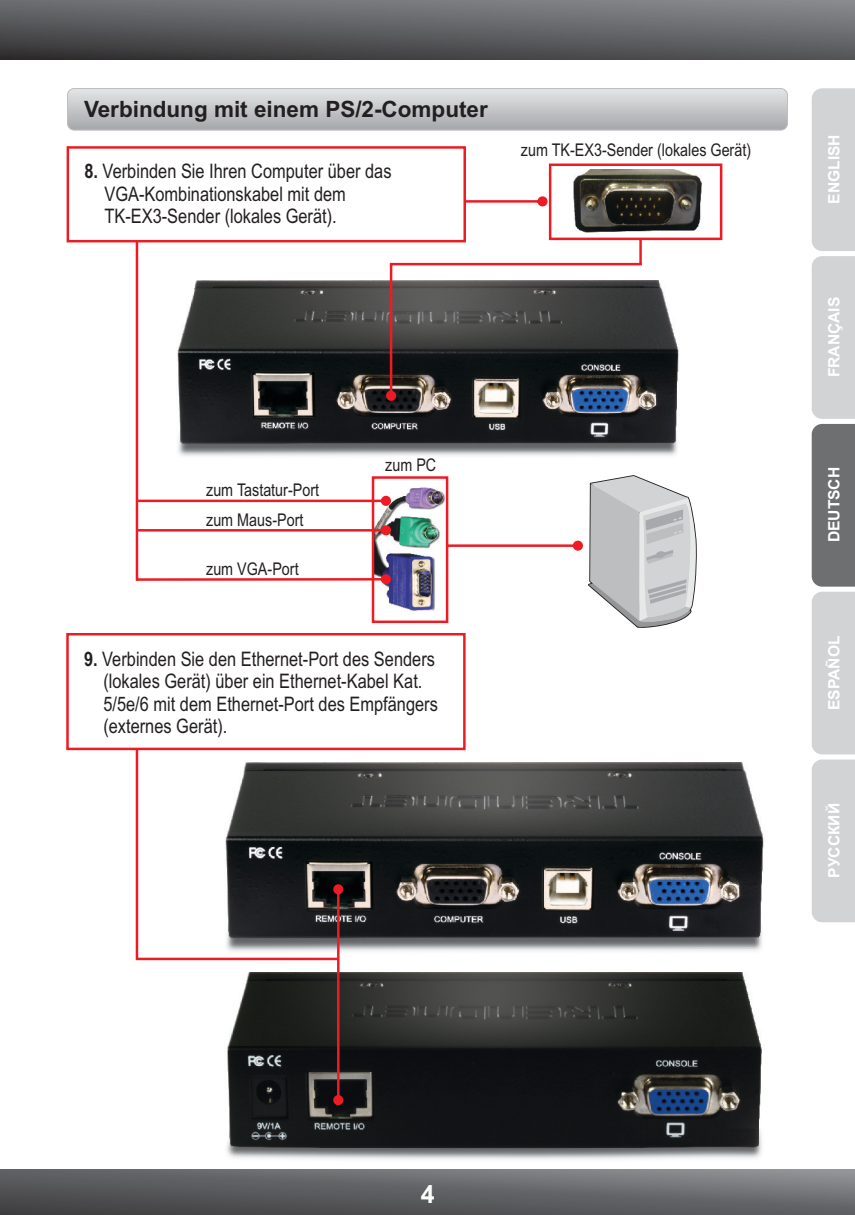
<style>
.page{position:relative;width:855px;height:1215px;background:#fff}
.page>*{position:absolute;margin:0;border:0;box-sizing:border-box;transform-origin:0 0}
.t1{font:700 25px "Arial";color:#fff}
.t2{font:700 22.5px "Arial";color:#231f20}
.t3{font:20px/22.8px "Arial Narrow";color:#231f20}
.t4{font:17.5px "Arial Narrow";color:#231f20}
.t5{font:700 15.5px "Arial";color:#fff}
.s1{font-weight:700}
</style>
<div class="page">
<img style="left:391px;top:280px;width:288px;height:176px">
<svg style="left:391px;top:229px;width:251px;height:172px"></svg>
<div style="left:550px;top:165px;width:171px;height:74px;background:#fff"></div>
<img style="left:573px;top:170px;width:128px;height:62px">
<div style="left:549px;top:164px;width:173px;height:76px;border:2px solid #ed1c24"></div>
<svg style="left:0;top:0;width:855px;height:59px;background:#5f6062"></svg>
<svg style="left:0;top:1170px;width:855px;height:45px;background:#616264"></svg>
<svg style="left:812px;top:88px;width:43px;height:666px;background:#b9bbbd"></svg>
<div style="left:812px;top:760px;width:43px;height:162px;background:#d1d3d4"></div>
<div style="left:68px;top:89px;width:720px;height:41px;background:linear-gradient(to bottom,#e3e4e5,#a5a7aa);border-radius:7px"></div>
<div style="left:67px;top:88px;width:721px;height:42px;border:1px solid #bcbec0;border-radius:7px"></div>
<img style="left:341px;top:763px;width:423px;height:188px">
<img style="left:384px;top:488px;width:59px;height:123px">
<div style="left:372px;top:476px;width:76px;height:147px;border:2px solid #ed1c24"></div>
<svg style="left:443px;top:475px;width:254px;height:153px"></svg>
<svg style="left:136px;top:244px;width:255px;height:340px"></svg>
<svg style="left:66px;top:146px;width:482px;height:98px"></svg>
<img style="left:226px;top:973px;width:536px;height:187px">
<svg style="left:333px;top:884px;width:10px;height:221px;background:#683233"></svg>
<svg style="left:135px;top:751px;width:206px;height:210px"></svg>
<svg style="left:66px;top:633px;width:400px;height:118px"></svg>
<p class="t2" style="left:84px;top:101px;width:405px">Verbindung mit einem PS/2-Computer</p>
<p class="t3" style="left:104px;top:162px;width:289px;text-indent:-20px"><span class="s1">8.</span> Verbinden Sie Ihren Computer über das<br>VGA-Kombinationskabel mit dem<br>TK-EX3-Sender (lokales Gerät).</p>
<p class="t4" style="left:521px;top:143px;width:232px">zum TK-EX3-Sender (lokales Gerät)</p>
<p class="t4" style="left:206px;top:483px;width:115px">zum Tastatur-Port</p>
<p class="t4" style="left:206px;top:513px;width:99px">zum Maus-Port</p>
<p class="t4" style="left:206px;top:562px;width:94px">zum VGA-Port</p>
<p class="t4" style="left:385px;top:458px;width:53px">zum PC</p>
<p class="t3" style="left:103px;top:649px;width:336px;text-indent:-19px"><span class="s1">9.</span> Verbinden Sie den Ethernet-Port des Senders (lokales Gerät) über ein Ethernet-Kabel Kat.<br>5/5e/6 mit dem Ethernet-Port des Empfängers (externes Gerät).</p>
<p class="t5" style="left:828px;top:204px;width:71px;rotate:-90deg">ENGLISH</p>
<p class="t5" style="left:828px;top:377px;width:82px;rotate:-90deg">FRANÇAIS</p>
<p class="t5" style="left:828px;top:542px;width:77px;rotate:-90deg">DEUTSCH</p>
<p class="t5" style="left:828px;top:710px;width:76px;rotate:-90deg">ESPAÑOL</p>
<p class="t5" style="left:828px;top:878px;width:76px;rotate:-90deg">РУССКИЙ</p>
<p class="t1" style="left:421px;top:1184px;width:15px">4</p>
</div>
